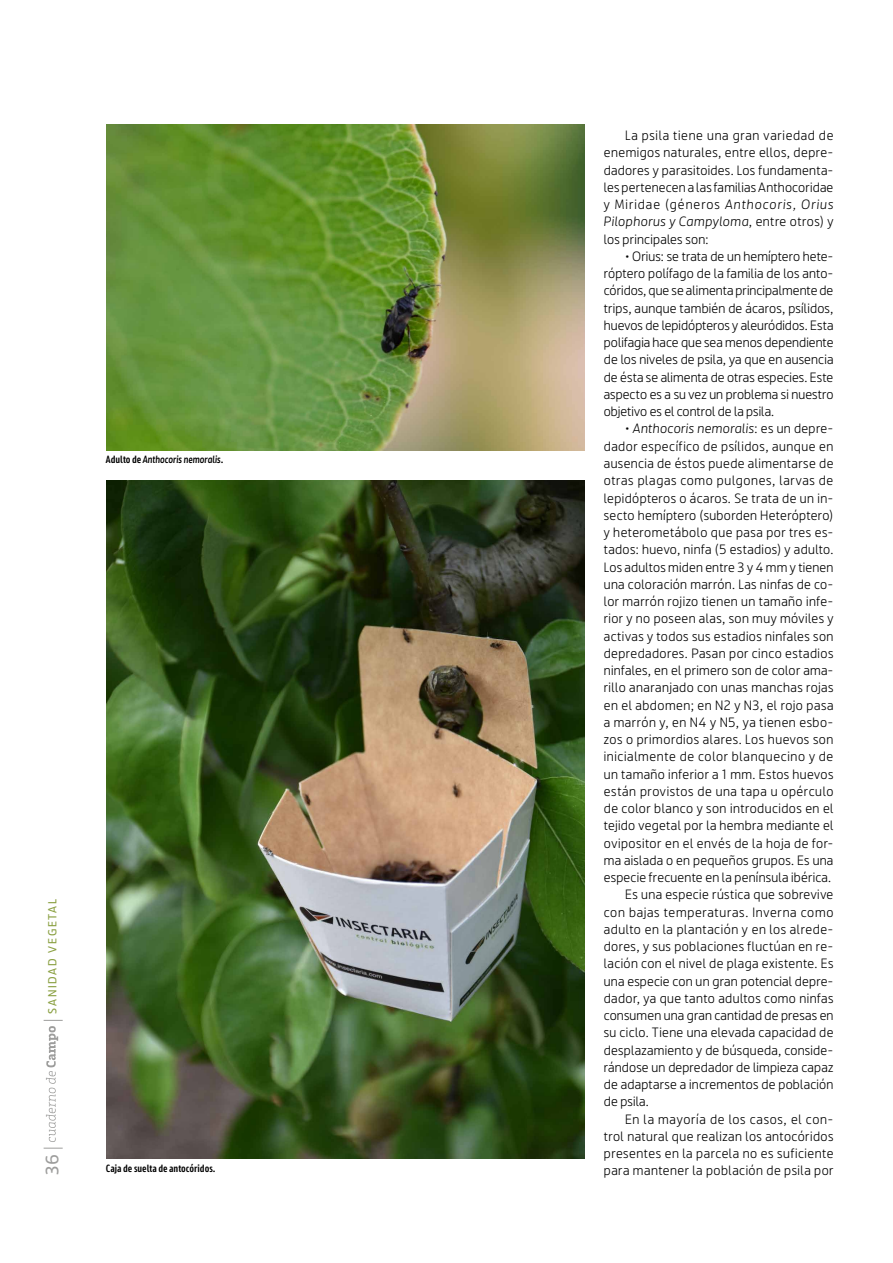
<style>
.page{position:relative;width:893px;height:1263px;background:#fff}
.page>*{position:absolute;margin:0;border:0;box-sizing:border-box;transform-origin:0 0}
.t1{font:18px "Riojana";color:#9d9d9c}
.t2{font:13.5px/17.2px "Riojana";letter-spacing:.03em;color:#000;text-align:justify}
.t3{font:13.5px "Riojana";letter-spacing:.05em;color:#000}
.t4{font:italic 13.5px "Riojana";letter-spacing:.03em;color:#000}
.t5{font:11.7px "Riojana";letter-spacing:.15em;color:#899f40}
.t6{font:italic 600 10.5px "Riojana";color:#000;scale:.8 1}
.t7{font:600 condensed 10.5px "Riojana";color:#000}
.s1{font-style:normal;font-stretch:condensed}
.s2{font-style:italic}
.s3{font-style:normal}
</style>
<div class="page">
<svg style="left:44px;top:1148px;width:19px;height:1px"></svg>
<svg style="left:44px;top:1020px;width:19px;height:122px"></svg>
<img style="left:106px;top:125px;width:479px;height:326px">
<img style="left:106px;top:481px;width:479px;height:677px">
<p class="t6" style="left:106px;top:451px;width:148px"><span class="s1">Adulto de</span> Anthocoris nemoralis<span class="s1">.</span></p>
<p class="t5" style="left:42px;top:1014px;width:116px;rotate:-90deg">SANIDAD VEGETAL</p>
<h1 class="t1" style="left:37px;top:1174px;width:22px;rotate:-90deg">36</h1>
<p class="t7" style="left:106px;top:1159px;width:111px">Caja de suelta de antocóridos.</p>
<p class="t2" style="left:604px;top:125px;width:231px;text-indent:21px">La psila tiene una gran variedad de enemigos naturales, entre ellos, depre&shy;dadores y parasitoides. Los fundamenta&shy;les pertenecen a las familias Anthocoridae y Miridae (géneros <span class="s2">Anthocoris, Orius Pilophorus y Campyloma</span>, entre otros) y los principales son:</p>
<p class="t2" style="left:604px;top:246px;width:231px;text-indent:21px">• Orius: se trata de un hemíptero hete&shy;róptero polífago de la familia de los anto&shy;córidos, que se alimenta principalmente de trips, aunque también de ácaros, psílidos, huevos de lepidópteros y aleuródidos. Esta polifagia hace que sea menos dependiente de los niveles de psila, ya que en ausencia de ésta se alimenta de otras especies. Este aspecto es a su vez un problema si nuestro objetivo es el control de la psila.</p>
<p class="t4" style="left:625px;top:418px;width:210px"><span class="s3">•</span> Anthocoris nemoralis<span class="s3">: es un depre-</span></p>
<p class="t2" style="left:604px;top:436px;width:231px">dador específico de psílidos, aunque en</p>
<p class="t2" style="left:604px;top:453px;width:231px">ausencia de éstos puede alimentarse de</p>
<p class="t3" style="left:604px;top:469px;width:231px">otras plagas como pulgones, larvas de</p>
<p class="t2" style="left:604px;top:487px;width:231px">lepidópteros o ácaros. Se trata de un in-</p>
<p class="t2" style="left:604px;top:505px;width:231px">secto hemíptero (suborden Heteróptero)</p>
<p class="t2" style="left:604px;top:522px;width:231px">y heterometábolo que pasa por tres es-</p>
<p class="t2" style="left:604px;top:539px;width:231px">tados: huevo, ninfa (5 estadios) y adulto.</p>
<p class="t2" style="left:604px;top:556px;width:231px">Los adultos miden entre 3 y 4 mm y tienen</p>
<p class="t2" style="left:604px;top:574px;width:231px">una coloración marrón. Las ninfas de co-</p>
<p class="t2" style="left:604px;top:591px;width:231px">lor marrón rojizo tienen un tamaño infe-</p>
<p class="t2" style="left:604px;top:608px;width:231px">rior y no poseen alas, son muy móviles y</p>
<p class="t2" style="left:604px;top:625px;width:231px">activas y todos sus estadios ninfales son</p>
<p class="t2" style="left:604px;top:643px;width:231px">depredadores. Pasan por cinco estadios</p>
<p class="t2" style="left:604px;top:660px;width:231px">ninfales, en el primero son de color ama-</p>
<p class="t2" style="left:604px;top:677px;width:231px">rillo anaranjado con unas manchas rojas</p>
<p class="t2" style="left:604px;top:694px;width:231px">en el abdomen; en N2 y N3, el rojo pasa</p>
<p class="t2" style="left:604px;top:712px;width:231px">a marrón y, en N4 y N5, ya tienen esbo-</p>
<p class="t2" style="left:604px;top:729px;width:231px">zos o primordios alares. Los huevos son</p>
<p class="t2" style="left:604px;top:746px;width:231px">inicialmente de color blanquecino y de</p>
<p class="t2" style="left:604px;top:763px;width:231px">un tamaño inferior a 1 mm. Estos huevos</p>
<p class="t2" style="left:604px;top:781px;width:231px">están provistos de una tapa u opérculo</p>
<p class="t2" style="left:604px;top:798px;width:231px">de color blanco y son introducidos en el</p>
<p class="t2" style="left:604px;top:815px;width:231px">tejido vegetal por la hembra mediante el</p>
<p class="t2" style="left:604px;top:832px;width:231px">ovipositor en el envés de la hoja de for-</p>
<p class="t2" style="left:604px;top:850px;width:231px">ma aislada o en pequeños grupos. Es una</p>
<p class="t2" style="left:604px;top:867px;width:229px">especie frecuente en la península ibérica.</p>
<p class="t2" style="left:625px;top:884px;width:210px">Es una especie rústica que sobrevive</p>
<p class="t3" style="left:604px;top:900px;width:231px">con bajas temperaturas. Inverna como</p>
<p class="t2" style="left:604px;top:919px;width:231px">adulto en la plantación y en los alrede-</p>
<p class="t2" style="left:604px;top:936px;width:231px">dores, y sus poblaciones fluctúan en re-</p>
<p class="t2" style="left:604px;top:953px;width:231px">lación con el nivel de plaga existente. Es</p>
<p class="t2" style="left:604px;top:970px;width:231px">una especie con un gran potencial depre-</p>
<p class="t2" style="left:604px;top:988px;width:231px">dador, ya que tanto adultos como ninfas</p>
<p class="t2" style="left:604px;top:1005px;width:231px">consumen una gran cantidad de presas en</p>
<p class="t2" style="left:604px;top:1022px;width:231px">su ciclo. Tiene una elevada capacidad de</p>
<p class="t2" style="left:604px;top:1039px;width:231px">desplazamiento y de búsqueda, conside-</p>
<p class="t2" style="left:604px;top:1057px;width:231px">rándose un depredador de limpieza capaz</p>
<p class="t2" style="left:604px;top:1074px;width:231px">de adaptarse a incrementos de población</p>
<p class="t2" style="left:604px;top:1091px;width:47px">de psila.</p>
<p class="t3" style="left:625px;top:1107px;width:210px">En la mayoría de los casos, el con-</p>
<p class="t2" style="left:604px;top:1126px;width:231px">trol natural que realizan los antocóridos</p>
<p class="t2" style="left:604px;top:1143px;width:231px">presentes en la parcela no es suficiente</p>
<p class="t2" style="left:604px;top:1160px;width:231px">para mantener la población de psila por</p>
</div>
